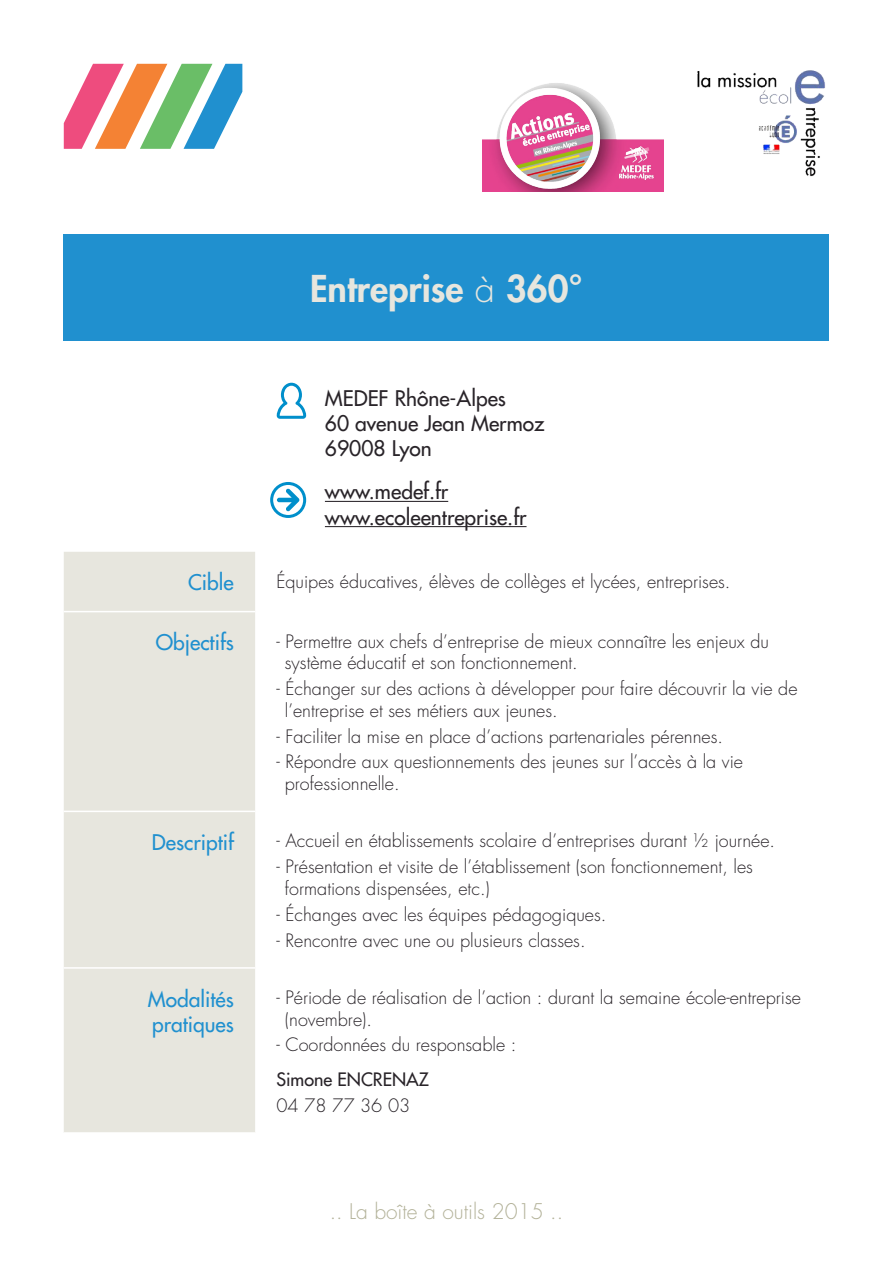
<style>
.page{position:relative;width:893px;height:1263px;background:#fff}
.page>*{position:absolute;margin:0;border:0;box-sizing:border-box;transform-origin:0 0}
.t1{font:800 36px "Futura Std";color:#e7e6de}
.t2{font:500 21px/25.2px "Futura Std";color:#292429}
.t3{font:500 21px/25.2px "Futura Std";color:#2090cf}
.t4{font:300 21px "Futura Std";color:#b3b299}
.t5{font:300 18px/21.6px "Futura Std";color:#292429}
.t6{font:500 18px "Futura Std";color:#292429}
.s1{font-weight:300}
</style>
<div class="page">
<div style="left:64px;top:552px;width:191px;height:580px;background:#e7e6de"></div>
<hr style="left:64px;top:611px;width:191px;height:1px;background:#fff">
<hr style="left:64px;top:811px;width:191px;height:1px;background:#fff">
<hr style="left:64px;top:967px;width:191px;height:2px;background:#fff">
<svg style="left:277px;top:383px;width:29px;height:36px"></svg>
<svg style="left:270px;top:482px;width:36px;height:36px"></svg>
<hr style="left:325px;top:501px;width:123px;height:1px;background:#292429">
<hr style="left:325px;top:526px;width:201px;height:1px;background:#292429">
<svg style="left:64px;top:64px;width:178px;height:85px"></svg>
<div style="left:64px;top:234px;width:765px;height:107px;background:#2090cf"></div>
<img style="left:697px;top:70px;width:128px;height:107px">
<img style="left:483px;top:83px;width:180px;height:108px">
<h1 class="t1" style="left:310px;top:266px;width:274px">Entreprise <span class="s1">à</span> 360°</h1>
<p class="t2" style="left:325px;top:386px;width:221px">MEDEF Rhône-Alpes<br>60 avenue Jean Mermoz<br>69008 Lyon</p>
<p class="t2" style="left:325px;top:479px;width:203px">www.medef.fr www.ecoleentreprise.fr</p>
<p class="t3" style="left:188px;top:570px;width:47px">Cible</p>
<p class="t5" style="left:276px;top:571px;width:456px">Équipes éducatives, élèves de collèges et lycées, entreprises.</p>
<p class="t3" style="left:156px;top:630px;width:80px">Objectifs</p>
<p class="t5" style="left:285px;top:631px;width:486px;text-indent:-8px">- Permettre aux chefs d’entreprise de mieux connaître les enjeux du système éducatif et son fonctionnement.</p>
<p class="t5" style="left:285px;top:678px;width:514px;text-indent:-8px">- Échanger sur des actions à développer pour faire découvrir la vie de l’entreprise et ses métiers aux jeunes.</p>
<p class="t5" style="left:276px;top:726px;width:448px">- Faciliter la mise en place d’actions partenariales pérennes.</p>
<p class="t5" style="left:285px;top:752px;width:460px;text-indent:-8px">- Répondre aux questionnements des jeunes sur l’accès à la vie professionnelle.</p>
<p class="t3" style="left:152px;top:830px;width:84px">Descriptif</p>
<p class="t5" style="left:276px;top:831px;width:500px">- Accueil en établissements scolaire d’entreprises durant ½ journée.</p>
<p class="t5" style="left:285px;top:856px;width:470px;text-indent:-8px">- Présentation et visite de l’établissement (son fonctionnement, les formations dispensées, etc.)</p>
<p class="t5" style="left:276px;top:904px;width:331px">- Échanges avec les équipes pédagogiques.</p>
<p class="t5" style="left:276px;top:930px;width:311px">- Rencontre avec une ou plusieurs classes.</p>
<p class="t3" style="left:148px;top:986px;width:87px">Modalités pratiques</p>
<p class="t5" style="left:285px;top:987px;width:518px;text-indent:-8px">- Période de réalisation de l’action : durant la semaine école-entreprise (novembre).</p>
<p class="t5" style="left:276px;top:1035px;width:241px">- Coordonnées du responsable :</p>
<p class="t6" style="left:276px;top:1068px;width:154px">Simone ENCRENAZ</p>
<p class="t5" style="left:276px;top:1095px;width:135px">04 78 77 36 03</p>
<p class="t4" style="left:330px;top:1198px;width:235px">.. La boîte à outils 2015 ..</p>
</div>
